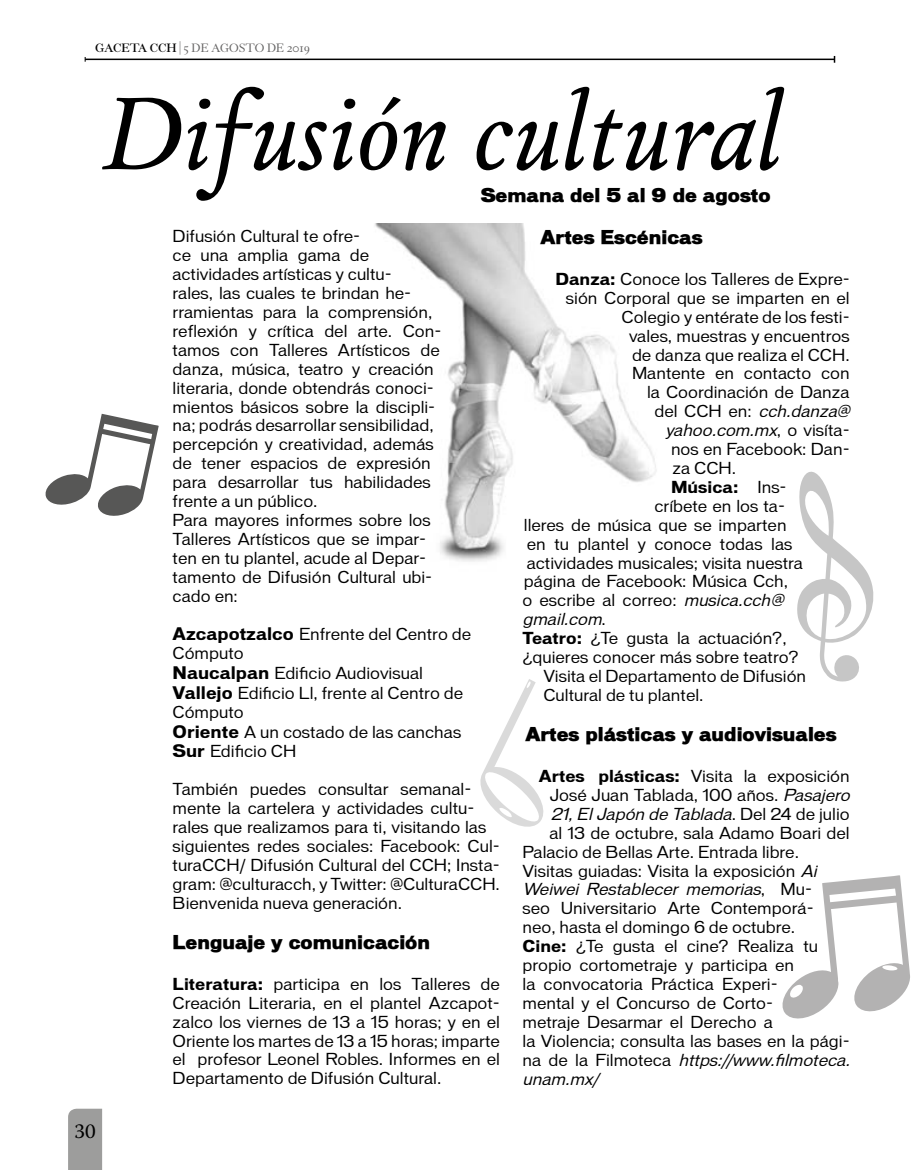
<style>
.page{position:relative;width:915px;height:1170px;background:#fff}
.page>*{position:absolute;margin:0;border:0;box-sizing:border-box;transform-origin:0 0}
.t1{font:italic 108px "Espinosa Nova";color:#000}
.t2{font:21px "Warnock Pro";color:#000}
.t3{font:900 18px "Vonnes";color:#000}
.t4{font:15.75px/18.9px "Vonnes";color:#000}
.t5{font:italic 15.75px "Vonnes";color:#000}
.t6{font:700 15.75px "Vonnes";color:#000}
.t7{font:13.5px "Wessex";color:#646363}
.s1{font-weight:600;color:#000}
.s2{font-weight:700;font-size:16.5px}
.s3{font-weight:700}
.s4{font-style:normal}
.s5{font-weight:400}
.s6{font-style:italic}
</style>
<div class="page">
<div style="left:68px;top:1108px;width:34px;height:61px;background:#9d9d9c"></div>
<hr style="left:85px;top:59px;width:749px;height:1px;background:#000">
<svg style="left:833px;top:56px;width:2px;height:7px"></svg>
<img style="left:375px;top:224px;width:282px;height:338px">
<svg style="left:797px;top:471px;width:77px;height:211px"></svg>
<svg style="left:480px;top:679px;width:64px;height:148px"></svg>
<svg style="left:782px;top:875px;width:128px;height:144px"></svg>
<svg style="left:45px;top:414px;width:114px;height:102px"></svg>
<p class="t7" style="left:95px;top:40px;width:216px"><span class="s1">GACETA CCH</span> | 5 DE AGOSTO DE 2019</p>
<h1 class="t1" style="left:102px;top:73px;width:681px">Difusión cultural</h1>
<p class="t4" style="left:172px;top:227px;width:270px">Difusión Cultural te ofre-<br>ce una amplia gama de actividades artísticas y cultu-<br>rales, las cuales te brindan he&shy;rramientas para la comprensión, reflexión y crítica del arte. Con&shy;tamos con Talleres Artísticos de danza, música, teatro y creación literaria, donde obtendrás conoci&shy;mientos básicos sobre la discipli&shy;na; podrás desarrollar sensibilidad, percepción y creatividad, además de tener espacios de expresión para desarrollar tus habilidades frente a un público.<br>Para mayores informes sobre los<br>Talleres Artísticos que se impar&shy;ten en tu plantel, acude al Depar&shy;tamento de Difusión Cultural ubi&shy;cado en:</p>
<p class="t4" style="left:172px;top:624px;width:300px;line-height:19.5px"><span class="s2">Azcapotzalco</span> Enfrente del Centro de<br>Cómputo<br><span class="s2">Naucalpan</span> Edificio Audiovisual<br><span class="s2">Vallejo</span> Edificio Ll, frente al Centro de<br>Cómputo<br><span class="s2">Oriente</span> A un costado de las canchas<br><span class="s2">Sur</span> Edificio CH</p>
<p class="t4" style="left:172px;top:779px;width:329px">También puedes consultar semanal&shy;mente la cartelera y actividades cultu&shy;rales que realizamos para ti, visitando las siguientes redes sociales: Facebook: Cul&shy;turaCCH/ Difusión Cultural del CCH; Insta&shy;gram: @culturacch, y Twitter: @CulturaCCH.<br>Bienvenida nueva generación.</p>
<p class="t3" style="left:172px;top:931px;width:259px">Lenguaje y comunicación</p>
<p class="t4" style="left:172px;top:974px;width:329px;text-align:justify"><span class="s3">Literatura:</span> participa en los Talleres de Creación Literaria, en el plantel Azcapot&shy;zalco los viernes de 13 a 15 horas; y en el Oriente los martes de 13 a 15 horas; imparte el profesor Leonel Robles. Informes en el Departamento de Difusión Cultural.</p>
<p class="t3" style="left:480px;top:184px;width:291px">Semana del 5 al 9 de agosto</p>
<p class="t3" style="left:540px;top:227px;width:163px">Artes Escénicas</p>
<p class="t4" style="left:555px;top:269px;width:296px"><span class="s3">Danza:</span> Conoce los Talleres de Expre-</p>
<p class="t4" style="left:565px;top:288px;width:285px">sión Corporal que se imparten en el</p>
<p class="t4" style="left:621px;top:307px;width:229px">Colegio y entérate de los festi-</p>
<p class="t4" style="left:628px;top:326px;width:222px">vales, muestras y encuentros</p>
<p class="t4" style="left:631px;top:345px;width:219px">de danza que realiza el CCH.</p>
<p class="t4" style="left:631px;top:364px;width:219px">Mantente en contacto con</p>
<p class="t4" style="left:646px;top:383px;width:204px">la Coordinación de Danza</p>
<p class="t5" style="left:654px;top:402px;width:201px"><span class="s4">d e l C C H e n :</span> cch.danza@</p>
<p class="t5" style="left:664px;top:421px;width:186px">yahoo.com.mx<span class="s4">, o v i s ít a -</span></p>
<p class="t4" style="left:670px;top:439px;width:180px">nos en Facebook: Dan-</p>
<p class="t4" style="left:672px;top:458px;width:65px">za CCH.</p>
<p class="t6" style="left:670px;top:477px;width:117px">Música: <span class="s5">Ins-</span></p>
<p class="t4" style="left:654px;top:496px;width:132px">críbete en los ta-</p>
<p class="t4" style="left:523px;top:515px;width:264px">lleres de música que se imparten</p>
<p class="t4" style="left:526px;top:534px;width:267px">en tu plantel y conoce todas las</p>
<p class="t4" style="left:526px;top:553px;width:278px">actividades musicales; visita nuestra</p>
<p class="t4" style="left:523px;top:572px;width:266px">página de Facebook: Música Cch,</p>
<p class="t4" style="left:522px;top:591px;width:267px">o escribe al correo: <span class="s6">musica.cch@</span></p>
<p class="t5" style="left:522px;top:610px;width:85px">gmail.com<span class="s4">.</span></p>
<p class="t4" style="left:522px;top:628px;width:265px"><span class="s3">Teatro:</span> ¿Te gusta la actuación?,</p>
<p class="t4" style="left:522px;top:647px;width:277px">¿quieres conocer más sobre teatro?</p>
<p class="t4" style="left:543px;top:666px;width:264px">Visita el Departamento de Difusión</p>
<p class="t4" style="left:543px;top:685px;width:161px">Cultural de tu plantel.</p>
<p class="t3" style="left:525px;top:723px;width:312px">Artes plásticas y audiovisuales</p>
<p class="t4" style="left:538px;top:766px;width:312px"><span class="s3">Artes plásticas:</span> Visita la exposición</p>
<p class="t4" style="left:549px;top:785px;width:306px">José Juan Tablada, 100 años. <span class="s6">Pasajero</span></p>
<p class="t5" style="left:550px;top:804px;width:300px">21,ElJapón de Tablada<span class="s4">. D e l 2 4 d e j u l i o</span></p>
<p class="t4" style="left:549px;top:823px;width:302px">al 13 de octubre, sala Adamo Boari del</p>
<p class="t4" style="left:522px;top:842px;width:278px">Palacio de Bellas Arte. Entrada libre.</p>
<p class="t4" style="left:522px;top:861px;width:300px">Visitas guiadas: Visita la exposición <span class="s6">Ai</span></p>
<p class="t5" style="left:522px;top:880px;width:291px">Weiwei Restablecer memorias<span class="s4">, M u -</span></p>
<p class="t4" style="left:522px;top:898px;width:292px">seo Universitario Arte Contemporá-</p>
<p class="t4" style="left:522px;top:917px;width:274px">neo, hasta el domingo 6 de octubre.</p>
<p class="t4" style="left:522px;top:936px;width:297px"><span class="s3">Cine:</span> ¿Te gusta el cine? Realiza tu</p>
<p class="t4" style="left:522px;top:955px;width:273px">propio cortometraje y participa en</p>
<p class="t4" style="left:522px;top:974px;width:256px">la convocatoria Práctica Experi-</p>
<p class="t4" style="left:522px;top:993px;width:252px">mental y el Concurso de Corto-</p>
<p class="t4" style="left:522px;top:1012px;width:252px">metraje Desarmar el Derecho a</p>
<p class="t4" style="left:522px;top:1031px;width:328px">la Violencia; consulta las bases en la pági-</p>
<p class="t5" style="left:522px;top:1050px;width:333px"><span class="s4">n a d e l a F i l m o t e c a</span> https://www.filmoteca.</p>
<p class="t5" style="left:522px;top:1069px;width:78px">unam.mx/</p>
<h2 class="t2" style="left:74px;top:1118px;width:23px">30</h2>
</div>
